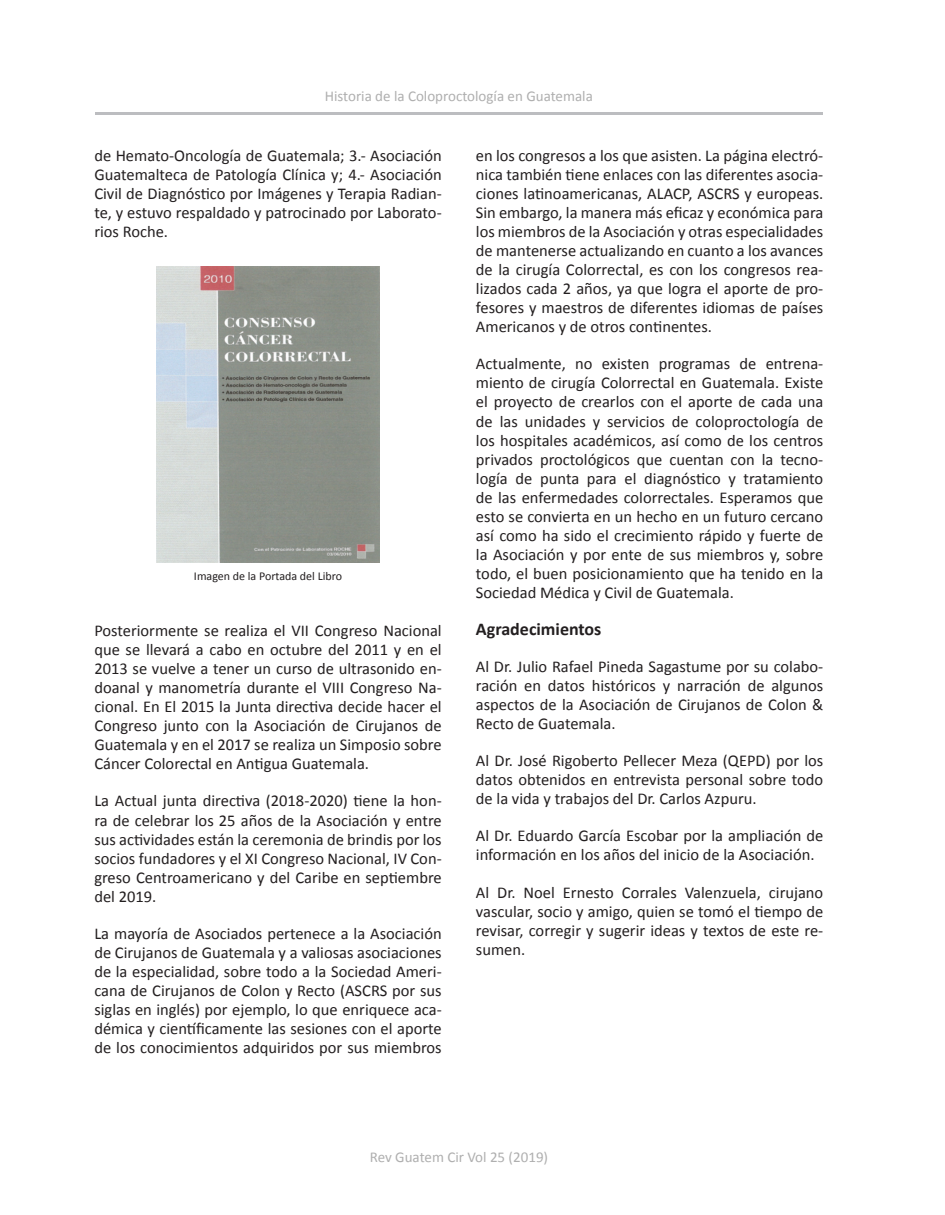
<style>
.page{position:relative;width:945px;height:1215px;background:#fff}
.page>*{position:absolute;margin:0;border:0;box-sizing:border-box;transform-origin:0 0}
.t1{font:700 18px "Calibri";color:#231f20}
.t2{font:16.5px/19px "Calibri";color:#231f20;text-align:justify}
.t3{font:15px "Calibri";color:#afafaf}
.t4{font:12px "Calibri";color:#231f20}
</style>
<div class="page">
<hr style="left:95px;top:112px;width:728px;height:3px;background:#bcbdc0">
<img style="left:156px;top:266px;width:224px;height:297px">
<p class="t3" style="left:325px;top:90px;width:270px">Historia de la Coloproctología en Guatemala</p>
<p class="t2" style="left:94px;top:147px;width:349px">de Hemato-Oncología de Guatemala; 3.- Asociación Guatemalteca de Patología Clínica y; 4.- Asociación Civil de Diagnóstico por Imágenes y Terapia Radian&shy;te, y estuvo respaldado y patrocinado por Laborato&shy;rios Roche.</p>
<p class="t4" style="left:194px;top:571px;width:150px">Imagen de la Portada del Libro</p>
<p class="t2" style="left:94px;top:622px;width:349px">Posteriormente se realiza el VII Congreso Nacional que se llevará a cabo en octubre del 2011 y en el 2013 se vuelve a tener un curso de ultrasonido en&shy;doanal y manometría durante el VIII Congreso Na&shy;cional. En El 2015 la Junta directiva decide hacer el Congreso junto con la Asociación de Cirujanos de Guatemala y en el 2017 se realiza un Simposio sobre Cáncer Colorectal en Antigua Guatemala.</p>
<p class="t2" style="left:94px;top:793px;width:349px">La Actual junta directiva (2018-2020) tiene la hon&shy;ra de celebrar los 25 años de la Asociación y entre sus actividades están la ceremonia de brindis por los socios fundadores y el XI Congreso Nacional, IV Con&shy;greso Centroamericano y del Caribe en septiembre del 2019.</p>
<p class="t2" style="left:94px;top:925px;width:349px">La mayoría de Asociados pertenece a la Asociación de Cirujanos de Guatemala y a valiosas asociaciones de la especialidad, sobre todo a la Sociedad Ameri&shy;cana de Cirujanos de Colon y Recto (ASCRS por sus siglas en inglés) por ejemplo, lo que enriquece aca&shy;démica y científicamente las sesiones con el aporte de los conocimientos adquiridos por sus miembros</p>
<p class="t2" style="left:476px;top:147px;width:349px">en los congresos a los que asisten. La página electró&shy;nica también tiene enlaces con las diferentes asocia&shy;ciones latinoamericanas, ALACP, ASCRS y europeas.<br>Sin embargo, la manera más eficaz y económica para los miembros de la Asociación y otras especialidades de mantenerse actualizando en cuanto a los avances de la cirugía Colorrectal, es con los congresos rea&shy;lizados cada 2 años, ya que logra el aporte de pro&shy;fesores y maestros de diferentes idiomas de países Americanos y de otros continentes.</p>
<p class="t2" style="left:476px;top:356px;width:349px">Actualmente, no existen programas de entrena&shy;miento de cirugía Colorrectal en Guatemala. Existe el proyecto de crearlos con el aporte de cada una de las unidades y servicios de coloproctología de los hospitales académicos, así como de los centros privados proctológicos que cuentan con la tecno&shy;logía de punta para el diagnóstico y tratamiento de las enfermedades colorrectales. Esperamos que esto se convierta en un hecho en un futuro cercano así como ha sido el crecimiento rápido y fuerte de la Asociación y por ente de sus miembros y, sobre todo, el buen posicionamiento que ha tenido en la Sociedad Médica y Civil de Guatemala.</p>
<p class="t1" style="left:476px;top:622px;width:127px">Agradecimientos</p>
<p class="t2" style="left:476px;top:658px;width:349px">Al Dr. Julio Rafael Pineda Sagastume por su colabo&shy;ración en datos históricos y narración de algunos aspectos de la Asociación de Cirujanos de Colon &amp; Recto de Guatemala.</p>
<p class="t2" style="left:476px;top:753px;width:349px">Al Dr. José Rigoberto Pellecer Meza (QEPD) por los datos obtenidos en entrevista personal sobre todo de la vida y trabajos del Dr. Carlos Azpuru.</p>
<p class="t2" style="left:476px;top:828px;width:349px">Al Dr. Eduardo García Escobar por la ampliación de información en los años del inicio de la Asociación.</p>
<p class="t2" style="left:476px;top:884px;width:349px">Al Dr. Noel Ernesto Corrales Valenzuela, cirujano vascular, socio y amigo, quien se tomó el tiempo de revisar, corregir y sugerir ideas y textos de este re&shy;sumen.</p>
<p class="t3" style="left:370px;top:1151px;width:180px">Rev Guatem Cir Vol 25 (2019)</p>
</div>
